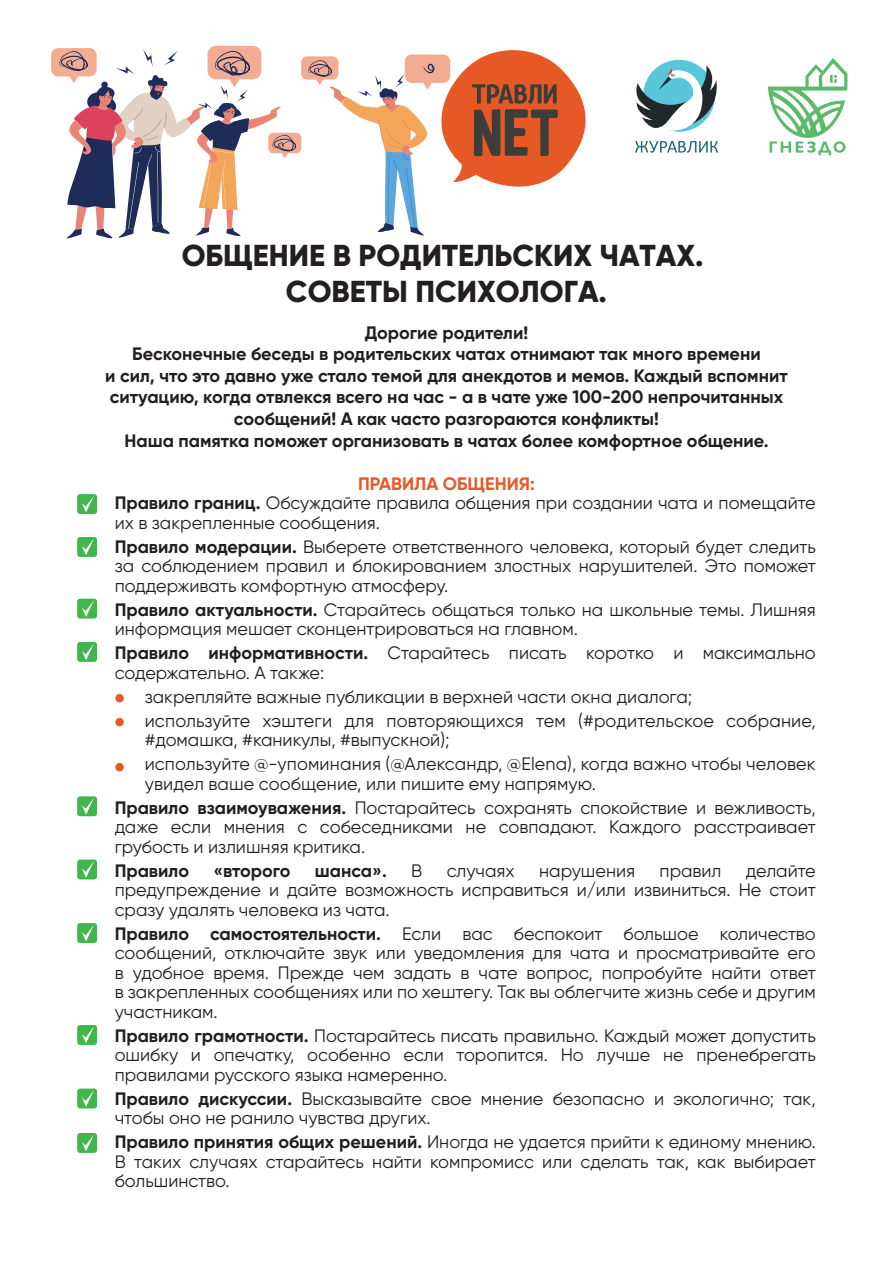
<style>
.page{position:relative;width:893px;height:1263px;background:#fff}
.page>*{position:absolute;margin:0;border:0;box-sizing:border-box;transform-origin:0 0}
.t1{font:800 30.3px/36.3px "Gilroy";color:#231f20;text-align:center}
.t2{font:18px/19.5px "Gilroy";color:#231f20}
.t3{font:700 18px/21.6px "Gilroy";color:#231f20;text-align:center}
.s1{font-weight:700;color:#e65926}
.s2{font-weight:700}
</style>
<div class="page">
<svg style="left:635px;top:60px;width:83px;height:93px"></svg>
<svg style="left:768px;top:58px;width:79px;height:97px"></svg>
<div style="left:77px;top:494px;width:20px;height:20px;background:#42b64d;border-radius:3px"></div>
<svg style="left:82px;top:496px;width:12px;height:16px"></svg>
<div style="left:77px;top:537px;width:20px;height:20px;background:#42b64d;border-radius:3px"></div>
<svg style="left:82px;top:539px;width:12px;height:16px"></svg>
<div style="left:77px;top:599px;width:20px;height:20px;background:#42b64d;border-radius:3px"></div>
<svg style="left:82px;top:600px;width:12px;height:17px"></svg>
<div style="left:77px;top:642px;width:20px;height:20px;background:#42b64d;border-radius:3px"></div>
<svg style="left:82px;top:644px;width:12px;height:16px"></svg>
<div style="left:77px;top:796px;width:20px;height:20px;background:#42b64d;border-radius:3px"></div>
<svg style="left:82px;top:798px;width:12px;height:16px"></svg>
<div style="left:77px;top:859px;width:20px;height:20px;background:#42b64d;border-radius:3px"></div>
<svg style="left:82px;top:861px;width:12px;height:17px"></svg>
<div style="left:77px;top:923px;width:20px;height:20px;background:#42b64d;border-radius:3px"></div>
<svg style="left:82px;top:925px;width:12px;height:16px"></svg>
<div style="left:77px;top:1025px;width:20px;height:20px;background:#42b64d;border-radius:3px"></div>
<svg style="left:82px;top:1027px;width:12px;height:16px"></svg>
<div style="left:77px;top:1088px;width:20px;height:20px;background:#42b64d;border-radius:3px"></div>
<svg style="left:82px;top:1090px;width:12px;height:17px"></svg>
<div style="left:77px;top:1133px;width:20px;height:20px;background:#42b64d;border-radius:3px"></div>
<svg style="left:82px;top:1135px;width:12px;height:16px"></svg>
<div style="left:115px;top:694px;width:9px;height:8px;background:#e65926;border-radius:50%"></div>
<div style="left:115px;top:718px;width:9px;height:8px;background:#e65926;border-radius:50%"></div>
<div style="left:115px;top:763px;width:9px;height:8px;background:#e65926;border-radius:50%"></div>
<svg style="left:51px;top:45px;width:535px;height:194px"></svg>
<h1 class="t1" style="left:182px;top:237px;width:524px">ОБЩЕНИЕ В РОДИТЕЛЬСКИХ ЧАТАХ.<br>СОВЕТЫ ПСИХОЛОГА.</h1>
<p class="t3" style="left:105px;top:321px;width:684px">Дорогие родители!<br>Бесконечные беседы в родительских чатах отнимают так много времени<br>и сил, что это давно уже стало темой для анекдотов и мемов. Каждый вспомнит ситуацию, когда отвлекся всего на час - а в чате уже 100-200 непрочитанных сообщений! А как часто разгораются конфликты!<br>Наша памятка поможет организовать в чатах более комфортное общение.</p>
<p class="t2" style="left:115px;top:474px;width:703px;text-indent:243px"><span class="s1">ПРАВИЛА ОБЩЕНИЯ:<br></span><span class="s2">Правило границ.</span> Обсуждайте правила общения при создании чата и помещайте их в закрепленные сообщения.</p>
<p class="t2" style="left:115px;top:537px;width:703px;text-align:justify"><span class="s2">Правило модерации.</span> Выберете ответственного человека, который будет следить за соблюдением правил и блокированием злостных нарушителей. Это поможет поддерживать комфортную атмосферу.</p>
<p class="t2" style="left:115px;top:600px;width:703px"><span class="s2">Правило актуальности.</span> Старайтесь общаться только на школьные темы. Лишняя информация мешает сконцентрироваться на главном.</p>
<p class="t2" style="left:115px;top:643px;width:703px"><span class="s2">Правило информативности.</span> Старайтесь писать коротко и максимально содержательно. А также:</p>
<p class="t2" style="left:145px;top:684px;width:673px;line-height:24px">закрепляйте важные публикации в верхней части окна диалога;<br>используйте хэштеги для повторяющихся тем (#родительское собрание,</p>
<p class="t2" style="left:145px;top:728px;width:673px;line-height:24px">#домашка, #каникулы, #выпускной);<br>используйте @-упоминания (@Александр, @Elena), когда важно чтобы человек</p>
<p class="t2" style="left:115px;top:771px;width:703px;line-height:24px;text-indent:30px">увидел ваше сообщение, или пишите ему напрямую.<br><span class="s2">Правило взаимоуважения.</span> Постарайтесь сохранять спокойствие и вежливость,</p>
<p class="t2" style="left:115px;top:817px;width:703px">даже если мнения с собеседниками не совпадают. Каждого расстраивает грубость и излишняя критика.</p>
<p class="t3" style="left:115px;top:859px;width:76px">Правило</p>
<p class="t3" style="left:213px;top:859px;width:79px">«второго</p>
<p class="t3" style="left:315px;top:859px;width:73px">шанса».</p>
<p class="t2" style="left:411px;top:860px;width:13px">В</p>
<p class="t2" style="left:447px;top:860px;width:70px">случаях</p>
<p class="t2" style="left:539px;top:860px;width:98px">нарушения</p>
<p class="t2" style="left:660px;top:860px;width:63px">правил</p>
<p class="t2" style="left:115px;top:860px;width:703px;text-align:justify;text-indent:631px">делайте предупреждение и дайте возможность исправиться и/или извиниться. Не стоит сразу удалять человека из чата.</p>
<p class="t2" style="left:115px;top:923px;width:703px;text-align:justify"><span class="s2">Правило самостоятельности.</span> Если вас беспокоит большое количество сообщений, отключайте звук или уведомления для чата и просматривайте его в удобное время. Прежде чем задать в чате вопрос, попробуйте найти ответ в закрепленных сообщениях или по хештегу. Так вы облегчите жизнь себе и другим участникам.</p>
<p class="t2" style="left:115px;top:1025px;width:703px;text-align:justify"><span class="s2">Правило грамотности.</span> Постарайтесь писать правильно. Каждый может допустить ошибку и опечатку, особенно если торопится. Но лучше не пренебрегать правилами русского языка намеренно.</p>
<p class="t2" style="left:115px;top:1088px;width:703px"><span class="s2">Правило дискуссии.</span> Высказывайте свое мнение безопасно и экологично; так, чтобы оно не ранило чувства других.</p>
<p class="t2" style="left:115px;top:1132px;width:703px;text-align:justify"><span class="s2">Правило принятия общих решений.</span> Иногда не удается прийти к единому мнению.<br>В таких случаях старайтесь найти компромисс или сделать так, как выбирает большинство.</p>
</div>
